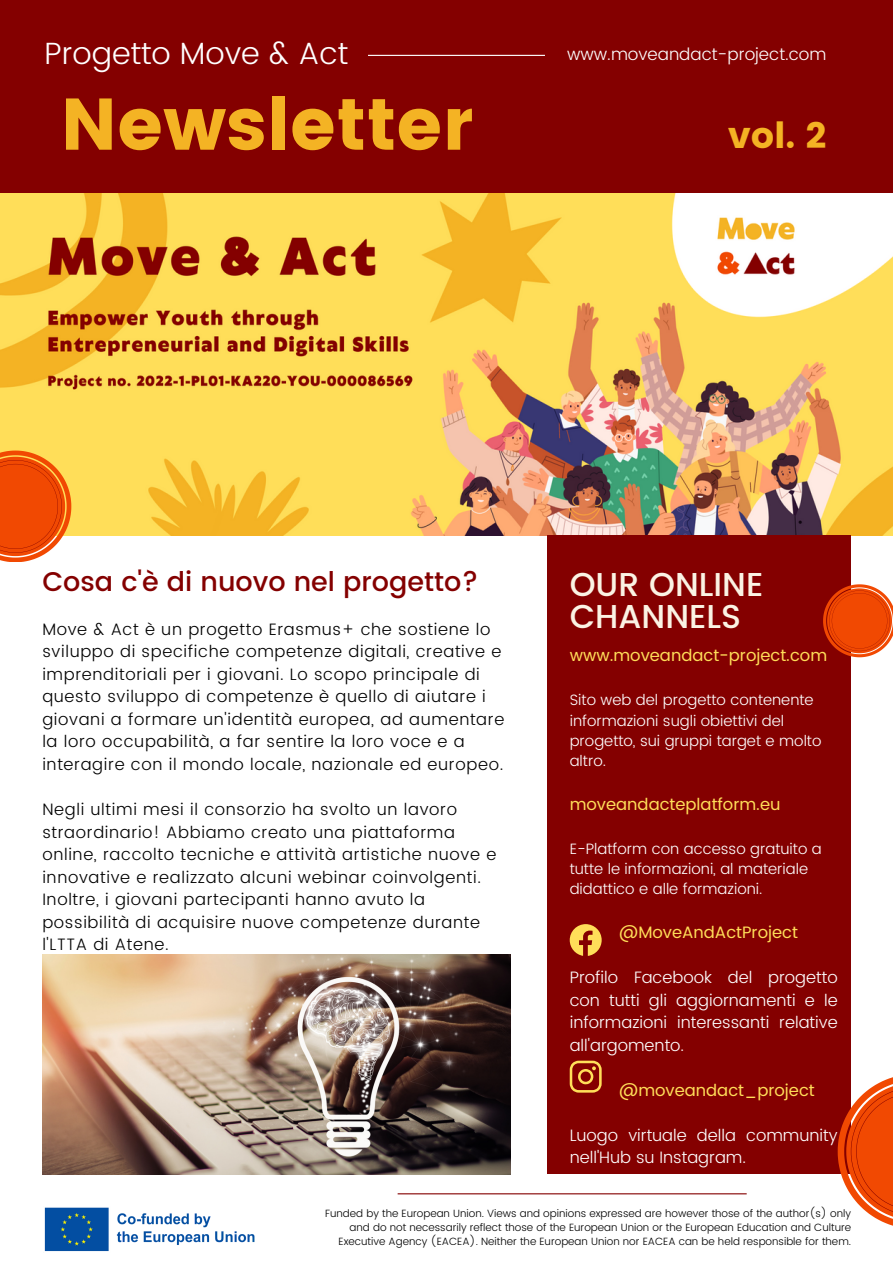
<style>
.page{position:relative;width:893px;height:1264px;background:#fff}
.page>*{position:absolute;margin:0;border:0;box-sizing:border-box;transform-origin:0 0}
.t1{font:72.75px "Poppins";color:#f4b324}
.t2{font:36px "Poppins";color:#f4b324}
.t3{font:500 33px "Poppins";color:#fbf3e4}
.t4{font:300 30.75px "Poppins";color:#fff}
.t5{font:500 27px "Poppins";color:#840000}
.t6{font:300 16.95px "Poppins";color:#fff}
.t7{font:300 16.5px/22.5px "Poppins";letter-spacing:.04em;color:#000}
.t8{font:300 16.5px/22.5px "Poppins";color:#fff;text-align:justify}
.t9{font:16.5px "Poppins";color:#ffde59}
.t10{font:300 15px/20.2px "Poppins";color:#fff}
.t11{font:300 10.5px/14px "Poppins";color:#000;text-align:right}
</style>
<div class="page">
<img style="left:0;top:193px;width:892px;height:342px">
<div style="left:0;top:0;width:892px;height:193px;background:#840000"></div>
<div style="left:547px;top:535px;width:304px;height:638px;background:#840000"></div>
<hr style="left:368px;top:55px;width:177px;height:1px;background:#fff">
<img style="left:44px;top:1207px;width:211px;height:45px">
<svg style="left:837px;top:1077px;width:55px;height:149px"></svg>
<svg style="left:823px;top:584px;width:69px;height:73px"></svg>
<svg style="left:0;top:450px;width:71px;height:112px;background:#f26921"></svg>
<img style="left:42px;top:954px;width:468px;height:220px">
<hr style="left:397px;top:1193px;width:349px;height:1px;background:#840000">
<svg style="left:569px;top:924px;width:32px;height:31px"></svg>
<svg style="left:569px;top:1060px;width:32px;height:32px"></svg>
<p class="t4" style="left:44px;top:35px;width:305px">Progetto Move &amp; Act</p>
<p class="t1" style="left:61px;top:82px;width:414px">Newsletter</p>
<h6 class="t6" style="left:567px;top:45px;width:261px">www.moveandact-project.com</h6>
<h6 class="t2" style="left:728px;top:115px;width:100px">vol. 2</h6>
<p class="t5" style="left:42px;top:565px;width:437px">Cosa c'è di nuovo nel progetto?</p>
<h6 class="t7" style="left:42px;top:618px;width:449px">Move &amp; Act è un progetto Erasmus+ che sostiene lo</h6>
<h6 class="t7" style="left:42px;top:640px;width:463px">sviluppo di specifiche competenze digitali, creative e imprenditoriali per i giovani. Lo scopo principale di questo sviluppo di competenze è quello di aiutare i giovani a formare un'identità europea, ad aumentare la loro occupabilità, a far sentire la loro voce e a interagire con il mondo locale, nazionale ed europeo.</h6>
<p class="t7" style="left:42px;top:798px;width:455px">Negli ultimi mesi il consorzio ha svolto un lavoro straordinario! Abbiamo creato una piattaforma online, raccolto tecniche e attività artistiche nuove e innovative e realizzato alcuni webinar coinvolgenti.<br>Inoltre, i giovani partecipanti hanno avuto la possibilità di acquisire nuove competenze durante l'LTTA di Atene.</p>
<h6 class="t3" style="left:569px;top:565px;width:195px">OUR ONLINE</h6>
<h6 class="t3" style="left:569px;top:597px;width:173px">CHANNELS</h6>
<h1 class="t9" style="left:569px;top:646px;width:259px">www.moveandact-project.com</h1>
<h6 class="t10" style="left:569px;top:690px;width:253px">Sito web del progetto contenente informazioni sugli obiettivi del progetto, sui gruppi target e molto altro.</h6>
<h3 class="t9" style="left:569px;top:794px;width:212px">moveandacteplatform.eu</h3>
<p class="t10" style="left:569px;top:838px;width:253px">E-Platform con accesso gratuito a tutte le informazioni, al materiale didattico e alle formazioni.</p>
<h2 class="t9" style="left:619px;top:922px;width:180px">@MoveAndActProject</h2>
<h6 class="t8" style="left:569px;top:966px;width:269px">Profilo Facebook del progetto con tutti gli aggiornamenti e le informazioni interessanti relative all'argomento.</h6>
<p class="t9" style="left:619px;top:1080px;width:197px">@moveandact_project</p>
<h6 class="t8" style="left:569px;top:1123px;width:269px">Luogo virtuale della community nell'Hub su Instagram.</h6>
<h5 class="t11" style="left:325px;top:1206px;width:527px">Funded by the European Union. Views and opinions expressed are however those of the author(s) only and do not necessarily reflect those of the European Union or the European Education and Culture<br>Executive Agency (EACEA). Neither the European Union nor EACEA can be held responsible for them.</h5>
</div>
